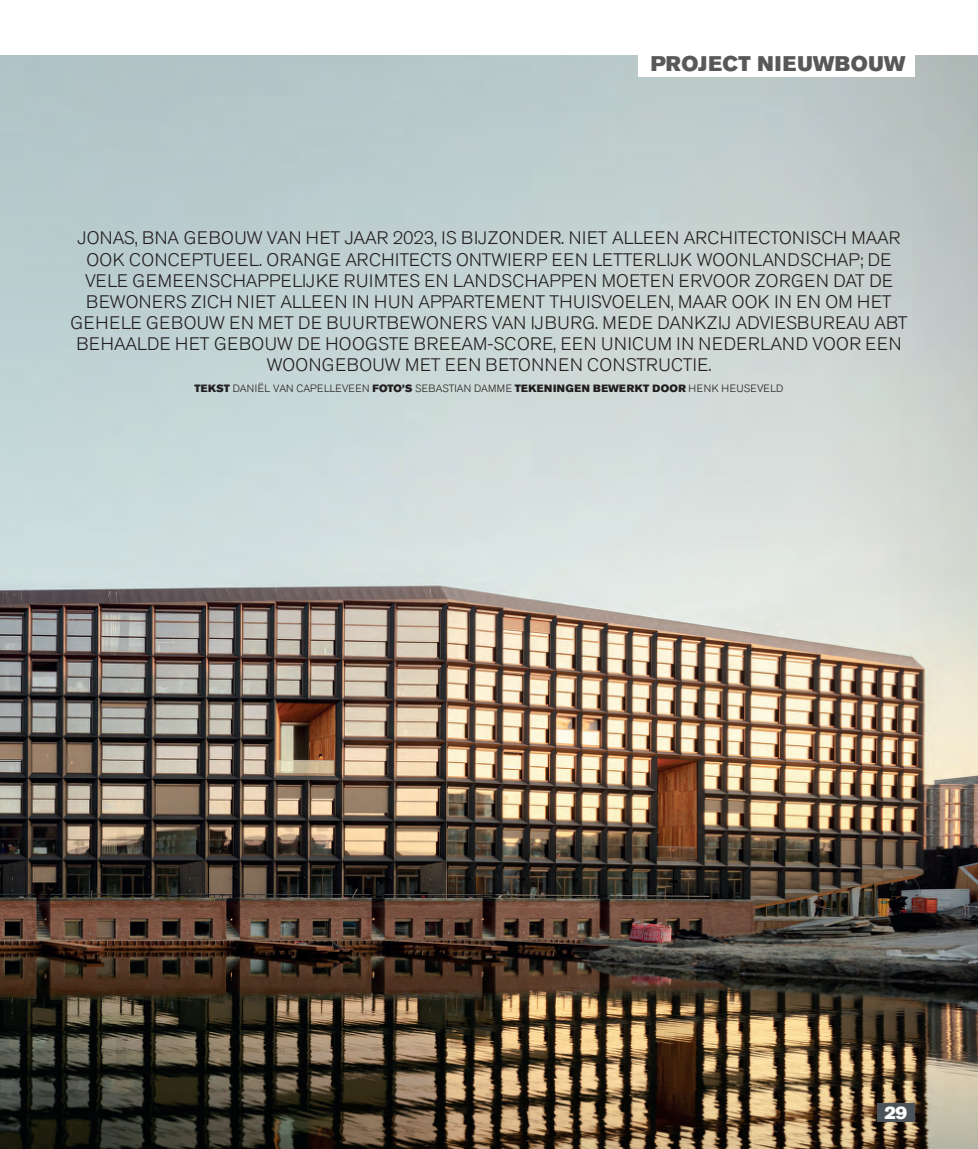
<style>
.page{position:relative;width:978px;height:1149px;background:#fff}
.page>*{position:absolute;margin:0;border:0;box-sizing:border-box;transform-origin:0 0}
.t1{font:21px "Akzidenz Grotesk BE Super";letter-spacing:.025em;color:#57585a}
.t2{font:300 18px/21px "Akzidenz Grotesk BE";letter-spacing:.02em;color:#231f20;text-align:center}
.t3{font:18px "Akzidenz Grotesk BE Super";color:#fff}
.t4{font:300 10.5px "Akzidenz Grotesk BE";letter-spacing:.01em;color:#231f20}
.s1{font-family:"Akzidenz Grotesk BE Super";font-weight:400}
</style>
<div class="page">
<img style="left:0;top:55px;width:978px;height:1093px">
<div style="left:877px;top:1102px;width:37px;height:18px;background:#4b545a"></div>
<div style="left:638px;top:55px;width:276px;height:21px;background:#fff"></div>
<p class="t1" style="left:651px;top:51px;width:257px">PROJECT NIEUWBOUW</p>
<p class="t2" style="left:70px;top:228px;width:839px">JONAS, BNA GEBOUW VAN HET JAAR 2023, IS BIJZONDER. NIET ALLEEN ARCHITECTONISCH MAAR OOK CONCEPTUEEL. ORANGE ARCHITECTS ONTWIERP EEN LETTERLIJK WOONLANDSCHAP; DE VELE GEMEENSCHAPPELIJKE RUIMTES EN LANDSCHAPPEN MOETEN ERVOOR ZORGEN DAT DE BEWONERS ZICH NIET ALLEEN IN HUN APPARTEMENT THUISVOELEN, MAAR OOK IN EN OM HET GEHELE GEBOUW EN MET DE BUURTBEWONERS VAN IJBURG. MEDE DANKZIJ ADVIESBUREAU ABT BEHAALDE HET GEBOUW DE HOOGSTE BREEAM-SCORE, EEN UNICUM IN NEDERLAND VOOR EEN WOONGEBOUW MET EEN BETONNEN CONSTRUCTIE.</p>
<p class="t4" style="left:195px;top:382px;width:590px"><span class="s1">TEKST</span> DANIËL VAN CAPELLEVEEN <span class="s1">FOTO’S</span> SEBASTIAN DAMME <span class="s1">TEKENINGEN BEWERKT DOOR</span> HENK HEUSEVELD</p>
<p class="t3" style="left:884px;top:1101px;width:24px">29</p>
</div>
